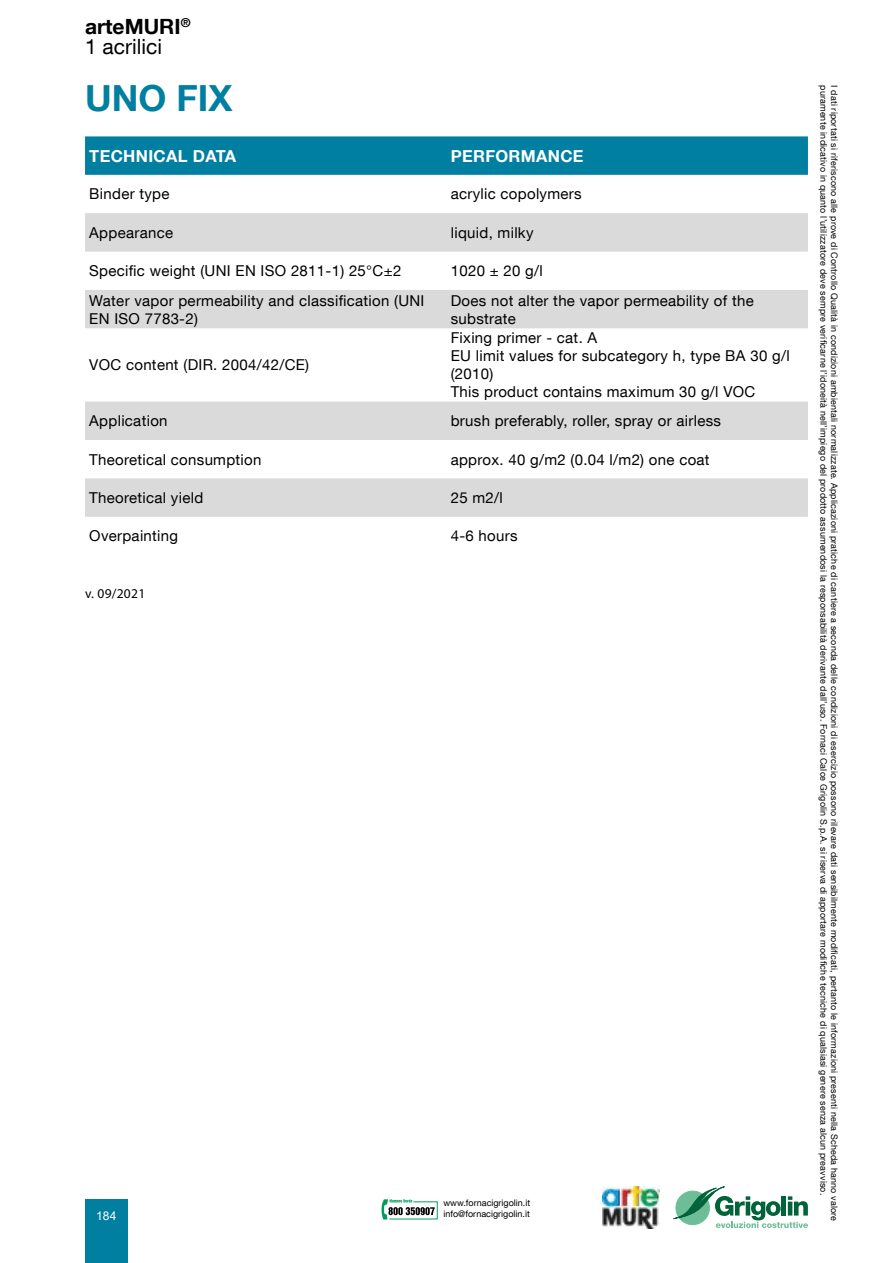
<style>
.page{position:relative;width:893px;height:1263px;background:#fff}
.page>*{position:absolute;margin:0;border:0;box-sizing:border-box;transform-origin:0 0}
.t1{font:700 36px "Helvetica Neue LT Com";color:#007fa1}
.t2{font:21px/19.5px "Helvetica Neue LT Com";color:#000}
.t3{font:700 16.5px "Helvetica Neue LT Com";letter-spacing:.02em;color:#fff}
.t4{font:15px/18px "Helvetica Neue LT Com";letter-spacing:.02em;color:#000}
.t5{font:13.5px "Myriad Pro";letter-spacing:.02em;color:#000}
.t6{font:12px "Arial";color:#fff}
.t7{font:9px "Helvetica Neue LT Com";letter-spacing:.02em;color:#000}
.t8{font:9px "Helvetica Neue LT Com";color:#000}
.s1{font-weight:700}
</style>
<div class="page">
<svg style="left:673px;top:1186px;width:135px;height:42px"></svg>
<img style="left:603px;top:1186px;width:57px;height:42px">
<div style="left:85px;top:1199px;width:43px;height:64px;background:#007fa1"></div>
<svg style="left:381px;top:1199px;width:57px;height:20px"></svg>
<div style="left:85px;top:136px;width:723px;height:39px;background:#007fa1"></div>
<svg style="left:85px;top:213px;width:723px;height:304px;fill:#e2e2e2"></svg>
<h2 class="t2" style="left:85px;top:16px;width:107px"><span class="s1">arteMURI</span><sup>®<br></sup>1 acrilici</h2>
<h1 class="t1" style="left:85px;top:75px;width:149px">UNO FIX</h1>
<h3 class="t3" style="left:89px;top:145px;width:148px">TECHNICAL DATA</h3>
<h3 class="t3" style="left:451px;top:145px;width:134px">PERFORMANCE</h3>
<h3 class="t4" style="left:89px;top:185px;width:82px">Binder type</h3>
<h3 class="t4" style="left:451px;top:185px;width:132px">acrylic copolymers</h3>
<h3 class="t4" style="left:89px;top:223px;width:85px">Appearance</h3>
<h3 class="t4" style="left:451px;top:223px;width:84px">liquid, milky</h3>
<h3 class="t4" style="left:89px;top:261px;width:314px">Specific weight (UNI EN ISO 2811-1) 25°C±2</h3>
<h3 class="t4" style="left:451px;top:261px;width:94px">1020 ± 20 g/l</h3>
<h3 class="t4" style="left:89px;top:291px;width:337px">Water vapor permeability and classification (UNI<br>EN ISO 7783-2)</h3>
<h3 class="t4" style="left:451px;top:291px;width:304px">Does not alter the vapor permeability of the substrate</h3>
<h3 class="t4" style="left:89px;top:356px;width:221px">VOC content (DIR. 2004/42/CE)</h3>
<h3 class="t4" style="left:451px;top:329px;width:340px">Fixing primer - cat. A<br>EU limit values for subcategory h, type BA 30 g/l (2010)<br>This product contains maximum 30 g/l VOC</h3>
<h3 class="t4" style="left:89px;top:411px;width:80px">Application</h3>
<h3 class="t4" style="left:451px;top:411px;width:272px">brush preferably, roller, spray or airless</h3>
<h3 class="t4" style="left:89px;top:450px;width:174px">Theoretical consumption</h3>
<h3 class="t4" style="left:451px;top:450px;width:260px">approx. 40 g/m2 (0.04 l/m2) one coat</h3>
<h3 class="t4" style="left:89px;top:488px;width:115px">Theoretical yield</h3>
<h3 class="t4" style="left:451px;top:488px;width:54px">25 m2/l</h3>
<h3 class="t4" style="left:89px;top:527px;width:90px">Overpainting</h3>
<h3 class="t4" style="left:451px;top:527px;width:68px">4-6 hours</h3>
<h3 class="t5" style="left:85px;top:585px;width:62px">v. 09/2021</h3>
<p class="t8" style="left:443px;top:1197px;width:88px">www.fornacigrigolin.it</p>
<h3 class="t6" style="left:96px;top:1207px;width:22px">184</h3>
<p class="t8" style="left:443px;top:1208px;width:88px">info@fornacigrigolin.it</p>
<p class="t7" style="left:829px;top:85px;width:1112px;rotate:90deg">puramente indicativo in quanto l’utilizzatore deve sempre verificarne l’idoneità nell’impiego del prodotto assumendosi la responsabilità derivante dall’uso. Fornaci Calce Grigolin S.p.A. si riserva di apportare modifiche tecniche di qualsiasi genere senza alcun preavviso.</p>
<p class="t7" style="left:840px;top:85px;width:1138px;rotate:90deg">I dati riportati si riferiscono alle prove di Controllo Qualità in condizioni ambientali normalizzate. Applicazioni pratiche di cantiere a seconda delle condizioni di esercizio possono rilevare dati sensibilmente modificati, pertanto le informazioni presenti nella Scheda hanno valore</p>
</div>
